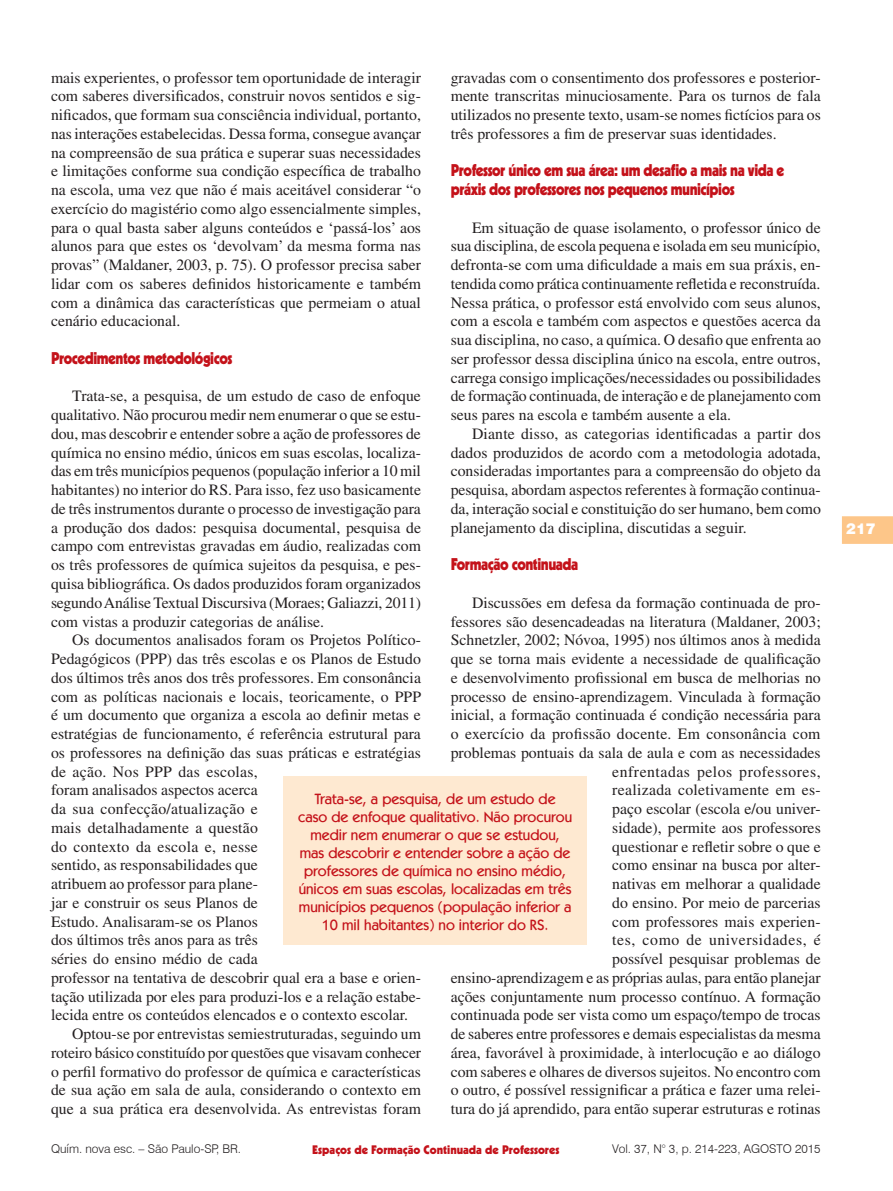
<style>
.page{position:relative;width:893px;height:1191px;background:#fff}
.page>*{position:absolute;margin:0;border:0;box-sizing:border-box;transform-origin:0 0}
.Seção{font:900 16.5px/18.8px "Kabel";letter-spacing:-.03em;color:#c4121a;scale:.9 1}
.t1{font:15.75px/18.8px "Times";color:#231f20;text-align:justify}
.Olho{font:500 15px/18px "Kabel IT Cby BT";color:#c4121a;text-align:center}
.t2{font:900 15px "Swiss 721 BT";color:#fff}
.t3{font:300 12px "Swiss 721 BT";color:#231f20}
.t4{font:900 12px "Kabel";color:#c4121a}
</style>
<div class="page">
<svg style="left:842px;top:516px;width:51px;height:28px"></svg>
<div style="left:283px;top:776px;width:304px;height:169px;background:#fee9d1"></div>
<p class="t1" style="left:51px;top:68px;width:372px">mais experientes, o professor tem oportunidade de interagir com saberes diversificados, construir novos sentidos e sig&shy;nificados, que formam sua consciência individual, portanto, nas interações estabelecidas. Dessa forma, consegue avançar na compreensão de sua prática e superar suas necessidades e limitações conforme sua condição específica de trabalho na escola, uma vez que não é mais aceitável considerar “o exercício do magistério como algo essencialmente simples, para o qual basta saber alguns conteúdos e ‘passá-los’ aos alunos para que estes os ‘devolvam’ da mesma forma nas provas” (Maldaner, 2003, p. 75). O professor precisa saber lidar com os saberes definidos historicamente e também com a dinâmica das características que permeiam o atual cenário educacional.</p>
<p class="Seção" style="left:51px;top:348px;width:203px">Procedimentos metodológicos</p>
<p class="t1" style="left:51px;top:387px;width:372px;text-indent:21px">Trata-se, a pesquisa, de um estudo de caso de enfoque qualitativo. Não procurou medir nem enumerar o que se estu&shy;dou, mas descobrir e entender sobre a ação de professores de química no ensino médio, únicos em suas escolas, localiza&shy;das em três municípios pequenos (população inferior a 10 mil habitantes) no interior do RS. Para isso, fez uso basicamente de três instrumentos durante o processo de investigação para a produção dos dados: pesquisa documental, pesquisa de campo com entrevistas gravadas em áudio, realizadas com os três professores de química sujeitos da pesquisa, e pes&shy;quisa bibliográfica. Os dados produzidos foram organizados segundo Análise Textual Discursiva (Moraes; Galiazzi, 2011) com vistas a produzir categorias de análise.</p>
<p class="t1" style="left:51px;top:630px;width:372px;text-align:left;text-indent:21px">Os documentos analisados foram os Projetos Político-Pedagógicos (PPP) das três escolas e os Planos de Estudo dos últimos três anos dos três professores. Em consonância com as políticas nacionais e locais, teoricamente, o PPP é um documento que organiza a escola ao definir metas e estratégias de funcionamento, é referência estrutural para os professores na definição das suas práticas e estratégias de ação. Nos PPP das escolas,<br>foram analisados aspectos acerca<br>da sua confecção/atualização e<br>mais detalhadamente a questão<br>do contexto da escola e, nesse<br>sentido, as responsabilidades que<br>atribuem ao professor para plane-<br>jar e construir os seus Planos de<br>Estudo. Analisaram-se os Planos<br>dos últimos três anos para as três<br>séries do ensino médio de cada<br>professor na tentativa de descobrir qual era a base e orien&shy;tação utilizada por eles para produzi-los e a relação estabe&shy;lecida entre os conteúdos elencados e o contexto escolar.</p>
<p class="t1" style="left:51px;top:1024px;width:372px;text-indent:21px">Optou-se por entrevistas semiestruturadas, seguindo um roteiro básico constituído por questões que visavam conhecer o perfil formativo do professor de química e características de sua ação em sala de aula, considerando o contexto em que a sua prática era desenvolvida. As entrevistas foram</p>
<p class="t1" style="left:451px;top:68px;width:372px">gravadas com o consentimento dos professores e posterior&shy;mente transcritas minuciosamente. Para os turnos de fala utilizados no presente texto, usam-se nomes fictícios para os três professores a fim de preservar suas identidades.</p>
<p class="Seção" style="left:451px;top:161px;width:372px">Professor único em sua área: um desafio a mais na vida e práxis dos professores nos pequenos municípios</p>
<p class="t1" style="left:451px;top:218px;width:372px;text-indent:21px">Em situação de quase isolamento, o professor único de sua disciplina, de escola pequena e isolada em seu município, defronta-se com uma dificuldade a mais em sua práxis, en&shy;tendida como prática continuamente refletida e reconstruída.<br>Nessa prática, o professor está envolvido com seus alunos, com a escola e também com aspectos e questões acerca da sua disciplina, no caso, a química. O desafio que enfrenta ao ser professor dessa disciplina único na escola, entre outros, carrega consigo implicações/necessidades ou possibilidades de formação continuada, de interação e de planejamento com seus pares na escola e também ausente a ela.</p>
<p class="t1" style="left:451px;top:424px;width:372px;text-indent:21px">Diante disso, as categorias identificadas a partir dos dados produzidos de acordo com a metodologia adotada, consideradas importantes para a compreensão do objeto da pesquisa, abordam aspectos referentes à formação continua&shy;da, interação social e constituição do ser humano, bem como planejamento da disciplina, discutidas a seguir.</p>
<p class="Seção" style="left:451px;top:555px;width:143px">Formação continuada</p>
<p class="t1" style="left:451px;top:593px;width:372px;text-align:right">Discussões em defesa da formação continuada de pro&shy;fessores são desencadeadas na literatura (Maldaner, 2003; Schnetzler, 2002; Nóvoa, 1995) nos últimos anos à medida que se torna mais evidente a necessidade de qualificação e desenvolvimento profissional em busca de melhorias no processo de ensino-aprendizagem. Vinculada à formação inicial, a formação continuada é condição necessária para o exercício da profissão docente. Em consonância com problemas pontuais da sala de aula e com as necessidades enfrentadas pelos professores,<br>realizada coletivamente em es-<br>paço escolar (escola e/ou univer-<br>sidade), permite aos professores<br>questionar e refletir sobre o que e<br>como ensinar na busca por alter-<br>nativas em melhorar a qualidade<br>do ensino. Por meio de parcerias<br>com professores mais experien-<br>tes, como de universidades, é<br>possível pesquisar problemas de<br>ensino-aprendizagem e as próprias aulas, para então planejar ações conjuntamente num processo contínuo. A formação continuada pode ser vista como um espaço/tempo de trocas de saberes entre professores e demais especialistas da mesma área, favorável à proximidade, à interlocução e ao diálogo com saberes e olhares de diversos sujeitos. No encontro com o outro, é possível ressignificar a prática e fazer uma relei&shy;tura do já aprendido, para então superar estruturas e rotinas</p>
<p class="Olho" style="left:298px;top:789px;width:275px">Trata-se, a pesquisa, de um estudo de<br>caso de enfoque qualitativo. Não procurou medir nem enumerar o que se estudou, mas descobrir e entender sobre a ação de professores de química no ensino médio, únicos em suas escolas, localizadas em três municípios pequenos (população inferior a 10 mil habitantes) no interior do RS.</p>
<p class="t3" style="left:51px;top:1141px;width:192px">Quím. nova esc. – São Paulo-SP, BR.</p>
<p class="t3" style="left:612px;top:1141px;width:210px">Vol. 37, N° 3, p. 214-223, AGOSTO 2015</p>
<p class="t4" style="left:312px;top:1141px;width:249px">Espaços de Formação Continuada de Professores</p>
<p class="t2" style="left:846px;top:519px;width:31px">217</p>
</div>
